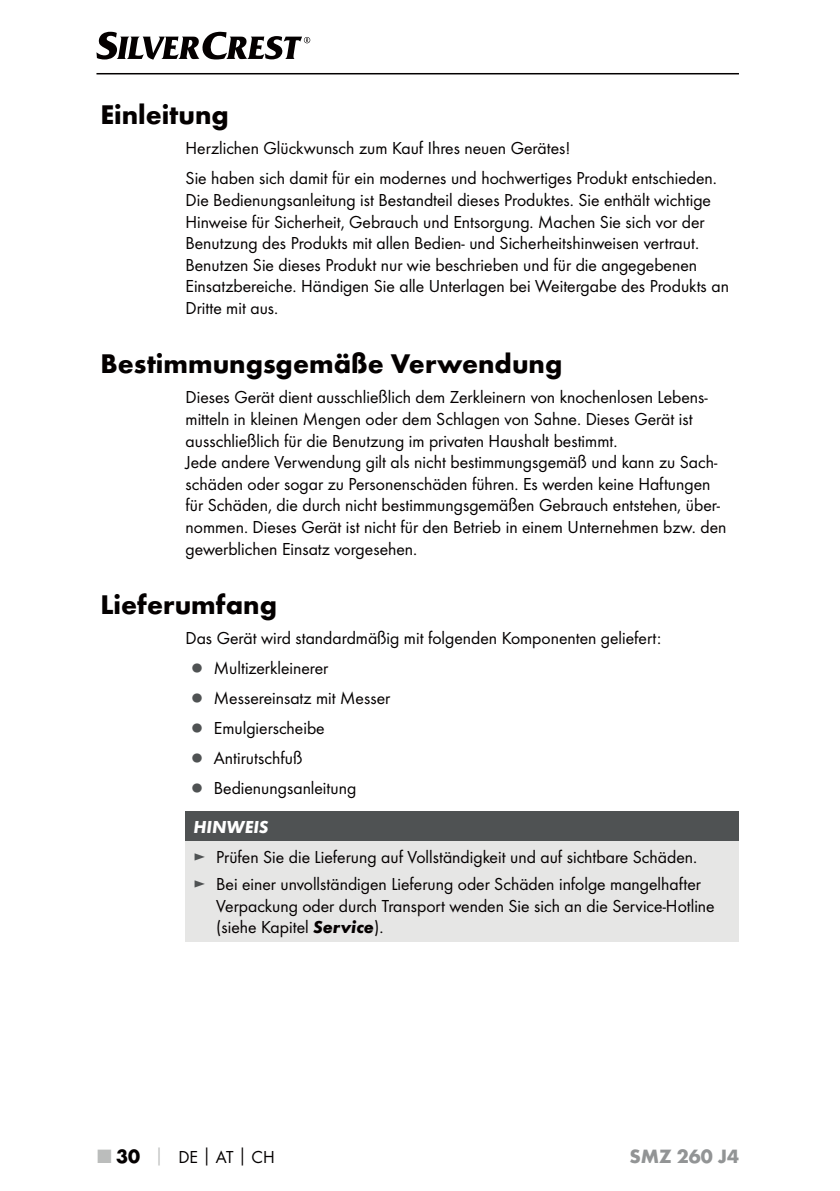
<style>
.page{position:relative;width:840px;height:1191px;background:#fff}
.page>*{position:absolute;margin:0;border:0;box-sizing:border-box;transform-origin:0 0}
.t1{font:700 28px "Futura";color:#040000}
.t2{font:700 20px "Futura";color:#929495}
.t3{font:18px/21.6px "Futura Boo";color:#040000}
.t4{font:italic 700 18px "Futura";color:#fff}
.s1{color:#4f5253}
.s2{font-family:"Futura";font-weight:700;font-style:italic}
.s3{font-family:"Futura";font-weight:700;font-size:20px;color:#bbbdbc}
.s4{font-family:"Futura";font-weight:700;font-size:20px}
.s5{font-family:"Futura";font-weight:700;color:#bbbdbc}
.s6{font-family:"Futura";font-weight:700}
</style>
<div class="page">
<hr style="left:96px;top:73px;width:642px;height:1px;background:#040000">
<svg style="left:96px;top:32px;width:214px;height:28px"></svg>
<div style="left:185px;top:811px;width:553px;height:30px;background:#4f5253"></div>
<div style="left:185px;top:841px;width:553px;height:100px;background:#e6e6e5"></div>
<h1 class="t1" style="left:100px;top:104px;width:130px">Einleitung</h1>
<p class="t3" style="left:185px;top:134px;width:532px;line-height:30px">Herzlichen Glückwunsch zum Kauf Ihres neuen Gerätes!<br>Sie haben sich damit für ein modernes und hochwertiges Produkt entschieden.</p>
<p class="t3" style="left:185px;top:190px;width:544px">Die Bedienungsanleitung ist Bestandteil dieses Produktes. Sie enthält wichtige Hinweise für Sicherheit, Gebrauch und Entsorgung. Machen Sie sich vor der Benutzung des Produkts mit allen Bedien- und Sicherheitshinweisen vertraut.<br>Benutzen Sie dieses Produkt nur wie beschrieben und für die angegebenen Einsatzbereiche. Händigen Sie alle Unterlagen bei Weitergabe des Produkts an Dritte mit aus.</p>
<h1 class="t1" style="left:100px;top:353px;width:463px">Bestimmungsgemäße Verwendung</h1>
<p class="t3" style="left:185px;top:387px;width:542px">Dieses Gerät dient ausschließlich dem Zerkleinern von knochenlosen Lebens&shy;mitteln in kleinen Mengen oder dem Schlagen von Sahne. Dieses Gerät ist ausschließlich für die Benutzung im privaten Haushalt bestimmt.<br>Jede andere Verwendung gilt als nicht bestimmungsgemäß und kann zu Sach&shy;schäden oder sogar zu Personenschäden führen. Es werden keine Haftungen für Schäden, die durch nicht bestimmungsgemäßen Gebrauch entstehen, über&shy;nommen. Dieses Gerät ist nicht für den Betrieb in einem Unternehmen bzw. den gewerb lichen Einsatz vorgesehen.</p>
<h1 class="t1" style="left:100px;top:593px;width:178px">Lieferumfang</h1>
<p class="t3" style="left:191px;top:624px;width:471px;line-height:30px;text-indent:-6px">Das Gerät wird standardmäßig mit folgenden Komponenten geliefert: <span class="s1">▯</span> Multizerkleinerer<br><span class="s1">▯</span> Messereinsatz mit Messer<br><span class="s1">▯</span> Emulgierscheibe<br><span class="s1">▯</span> Antirutschfuß<br><span class="s1">▯</span> Bedienungsanleitung</p>
<p class="t4" style="left:193px;top:821px;width:76px">HINWEIS</p>
<p class="t3" style="left:193px;top:844px;width:508px;line-height:27.2px"><span class="s1">►</span> Prüfen Sie die Lieferung auf Vollständigkeit und auf sichtbare Schäden. <span class="s1">►</span> Bei einer unvollständigen Lieferung oder Schäden infolge mangelhafter</p>
<p class="t3" style="left:216px;top:895px;width:499px">Verpackung oder durch Transport wenden Sie sich an die Service-Hotline (siehe Kapitel <span class="s2">Service</span>).</p>
<p class="t3" style="left:98px;top:1146px;width:178px"><span class="s3">■</span> <span class="s4">30</span> <span class="s5">│</span> DE<span class="s6">│</span>AT<span class="s6">│</span>CH</p>
<p class="t2" style="left:629px;top:1148px;width:111px">SMZ 260 J4</p>
</div>
